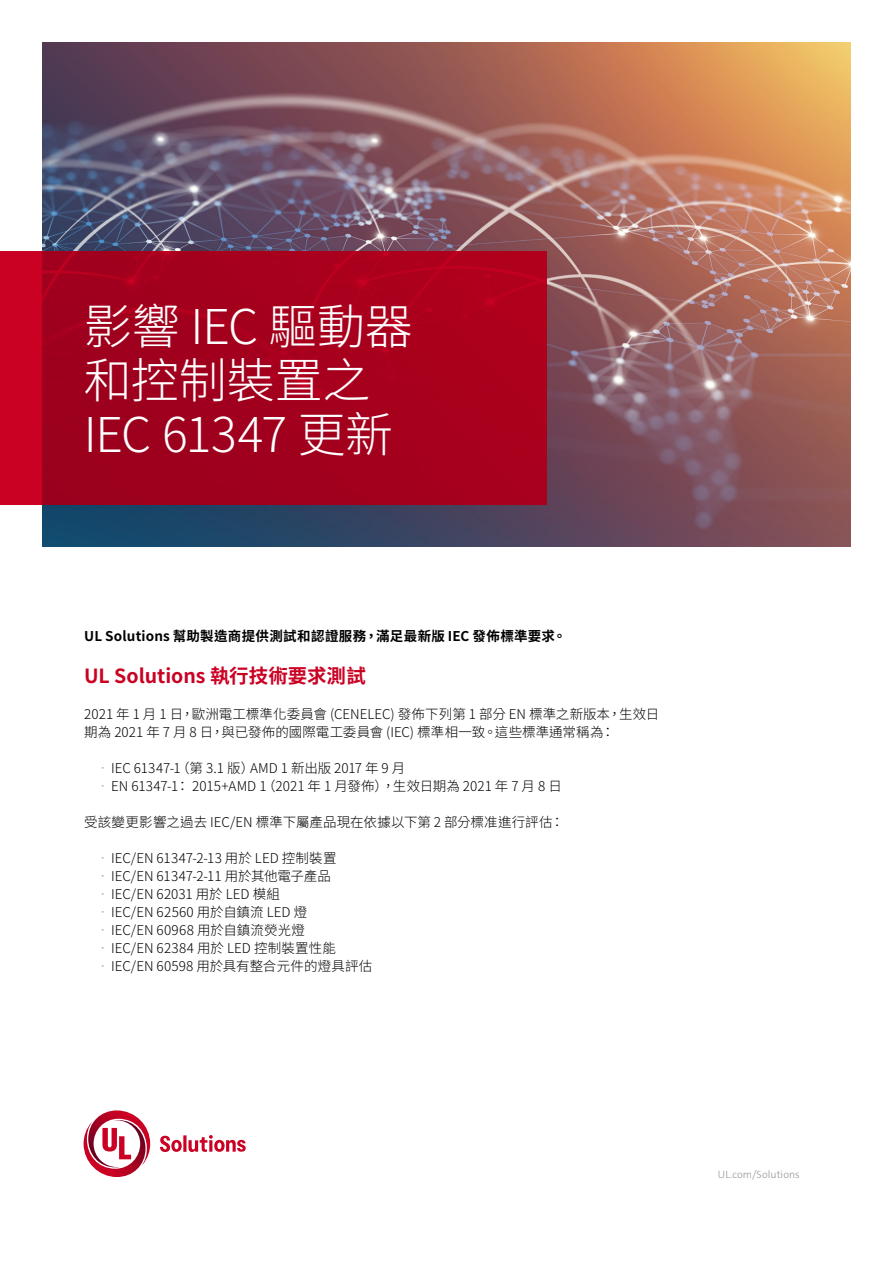
<style>
.page{position:relative;width:893px;height:1263px;background:#fff}
.page>*{position:absolute;margin:0;border:0;box-sizing:border-box;transform-origin:0 0}
.SC_-_Cover_Headline{font:300 48px "Noto Sans SC";letter-spacing:-.005em;color:#fff}
.SC_-_Cover_Headline-2{font:300 48px "Noto Sans SC";letter-spacing:-.025em;color:#fff}
.TC_-_Subhead_Red{font:700 19.5px "Noto Sans TC";color:#ca0123}
.TC_-_Body_Copy{font:300 13.5px "Noto Sans TC";color:#000}
.TC_-_Body_Copy_Title{font:700 13.5px "Noto Sans TC";letter-spacing:.02em;color:#000}
.t1{font:300 10.5px "The Sans C5";letter-spacing:.01em;color:#939598}
.s1{color:#939598}
</style>
<div class="page">
<img style="left:42px;top:42px;width:808px;height:504px">
<svg style="left:0;top:251px;width:547px;height:253px;background:#a7001d"></svg>
<svg style="left:84px;top:1110px;width:162px;height:67px"></svg>
<p class="SC_-_Cover_Headline" style="left:84px;top:299px;width:331px">影響 IEC 驅動器</p>
<p class="SC_-_Cover_Headline" style="left:84px;top:353px;width:288px">和控制裝置之</p>
<p class="SC_-_Cover_Headline-2" style="left:84px;top:407px;width:311px">IEC 61347 更新</p>
<p class="TC_-_Body_Copy_Title" style="left:84px;top:629px;width:484px">UL Solutions 幫助製造商提供測試和認證服務，滿足最新版 IEC 發佈標準要求。</p>
<p class="TC_-_Subhead_Red" style="left:84px;top:665px;width:283px">UL Solutions 執行技術要求測試</p>
<p class="TC_-_Body_Copy" style="left:84px;top:707px;width:577px">2021 年 1 月 1 日，歐洲電工標準化委員會 (CENELEC) 發佈下列第 1 部分 EN 標準之新版本，生效日</p>
<p class="TC_-_Body_Copy" style="left:84px;top:725px;width:532px">期為 2021 年 7 月 8 日，與已發佈的國際電工委員會 (IEC) 標準相一致。這些標準通常稱為：</p>
<p class="TC_-_Body_Copy" style="left:96px;top:761px;width:311px"><span class="s1">•</span>IEC 61347-1（第 3.1 版）AMD 1 新出版 2017 年 9 月</p>
<p class="TC_-_Body_Copy" style="left:96px;top:779px;width:467px"><span class="s1">•</span>EN 61347-1： 2015+AMD 1（2021 年 1 月發佈），生效日期為 2021 年 7 月 8 日</p>
<p class="TC_-_Body_Copy" style="left:84px;top:815px;width:481px">受該變更影響之過去 IEC/EN 標準下屬產品現在依據以下第 2 部分標准進行評估：</p>
<p class="TC_-_Body_Copy" style="left:96px;top:851px;width:242px"><span class="s1">•</span>IEC/EN 61347-2-13 用於 LED 控制裝置</p>
<p class="TC_-_Body_Copy" style="left:96px;top:869px;width:236px"><span class="s1">•</span>IEC/EN 61347-2-11 用於其他電子產品</p>
<p class="TC_-_Body_Copy" style="left:96px;top:887px;width:185px"><span class="s1">•</span>IEC/EN 62031 用於 LED 模組</p>
<p class="TC_-_Body_Copy" style="left:96px;top:905px;width:213px"><span class="s1">•</span>IEC/EN 62560 用於自鎮流 LED 燈</p>
<p class="TC_-_Body_Copy" style="left:96px;top:923px;width:210px"><span class="s1">•</span>IEC/EN 60968 用於自鎮流熒光燈</p>
<p class="TC_-_Body_Copy" style="left:96px;top:941px;width:241px"><span class="s1">•</span>IEC/EN 62384 用於 LED 控制裝置性能</p>
<p class="TC_-_Body_Copy" style="left:96px;top:959px;width:278px"><span class="s1">•</span>IEC/EN 60598 用於具有整合元件的燈具評估</p>
<p class="t1" style="left:718px;top:1168px;width:83px">UL.com/Solutions</p>
</div>
